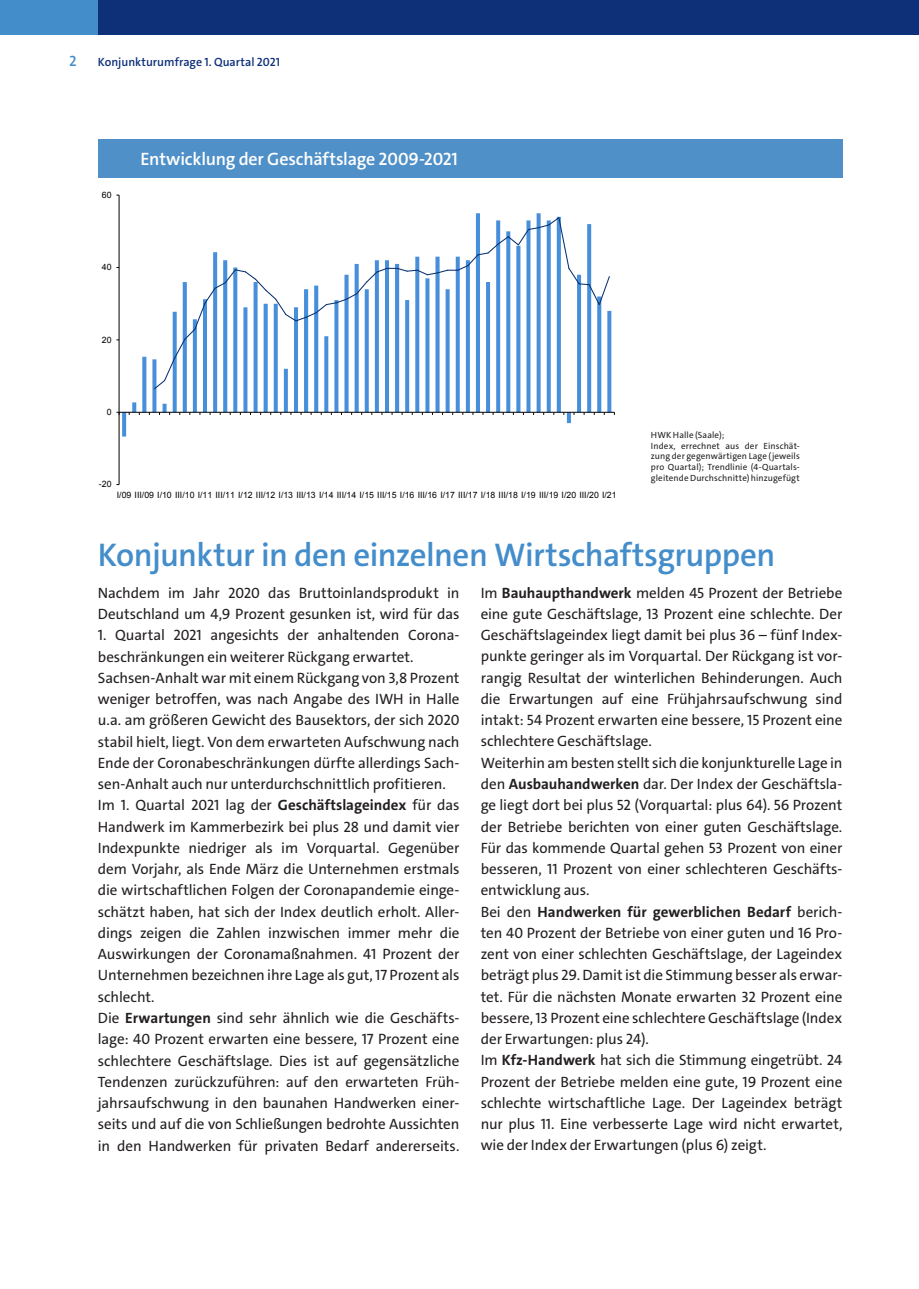
<style>
.page{position:relative;width:919px;height:1289px;background:#fff}
.page>*{position:absolute;margin:0;border:0;box-sizing:border-box;transform-origin:0 0}
.t1{font:600 33px "The Sans C4 s";letter-spacing:-.015em;color:#448dcb}
.t2{font:600 18px "The Sans C4 s";letter-spacing:-.01em;color:#fff}
.t3{font:15px/21.3px "The Sans C4 s";letter-spacing:-.005em;color:#231f20}
.t4{font:600 15px "The Sans C4 s";color:#448dcb}
.t5{font:600 12px "The Sans C4 s";color:#0d3079}
.t6{font:9px/10.6px "The Sans C4 s";letter-spacing:.01em;color:#231f20}
.t7{font:8.7px "Arial";color:#000}
.s1{font-weight:700}
</style>
<div class="page">
<div style="left:98px;top:0;width:820px;height:34px;background:#0d3079"></div>
<div style="left:0;top:0;width:98px;height:34px;background:#448dcb"></div>
<div style="left:98px;top:139px;width:744px;height:39px;background:#4f90c8"></div>
<svg style="left:122px;top:413px;width:4px;height:23px"></svg>
<svg style="left:132px;top:402px;width:4px;height:10px"></svg>
<svg style="left:142px;top:357px;width:4px;height:55px"></svg>
<svg style="left:152px;top:359px;width:4px;height:53px"></svg>
<svg style="left:173px;top:390px;width:4px;height:22px"></svg>
<svg style="left:183px;top:390px;width:4px;height:22px"></svg>
<svg style="left:193px;top:390px;width:4px;height:22px"></svg>
<hr style="left:203px;top:299px;width:4px;height:113px;background:#488fdb">
<svg style="left:213px;top:390px;width:4px;height:22px"></svg>
<svg style="left:223px;top:390px;width:4px;height:22px"></svg>
<svg style="left:233px;top:390px;width:4px;height:22px"></svg>
<svg style="left:243px;top:390px;width:4px;height:22px"></svg>
<svg style="left:253px;top:390px;width:4px;height:22px"></svg>
<div style="left:263px;top:304px;width:5px;height:108px;background:#488fdb"></div>
<svg style="left:274px;top:390px;width:4px;height:22px"></svg>
<svg style="left:284px;top:390px;width:4px;height:22px"></svg>
<hr style="left:294px;top:307px;width:4px;height:105px;background:#488fdb">
<hr style="left:304px;top:289px;width:4px;height:123px;background:#488fdb">
<svg style="left:314px;top:390px;width:4px;height:22px"></svg>
<svg style="left:324px;top:390px;width:4px;height:22px"></svg>
<svg style="left:334px;top:390px;width:4px;height:22px"></svg>
<svg style="left:344px;top:390px;width:4px;height:22px"></svg>
<svg style="left:354px;top:390px;width:4px;height:22px"></svg>
<svg style="left:365px;top:390px;width:4px;height:22px"></svg>
<svg style="left:375px;top:390px;width:4px;height:22px"></svg>
<hr style="left:385px;top:260px;width:4px;height:152px;background:#488fdb">
<hr style="left:395px;top:264px;width:4px;height:148px;background:#488fdb">
<svg style="left:405px;top:390px;width:4px;height:22px"></svg>
<svg style="left:415px;top:390px;width:4px;height:22px"></svg>
<svg style="left:425px;top:390px;width:4px;height:22px"></svg>
<svg style="left:435px;top:390px;width:4px;height:22px"></svg>
<svg style="left:445px;top:390px;width:4px;height:22px"></svg>
<svg style="left:455px;top:390px;width:4px;height:22px"></svg>
<svg style="left:466px;top:390px;width:4px;height:22px"></svg>
<hr style="left:476px;top:213px;width:4px;height:199px;background:#488fdb">
<hr style="left:486px;top:282px;width:4px;height:130px;background:#488fdb">
<svg style="left:496px;top:390px;width:4px;height:22px"></svg>
<svg style="left:506px;top:390px;width:4px;height:22px"></svg>
<svg style="left:516px;top:390px;width:4px;height:22px"></svg>
<svg style="left:526px;top:390px;width:4px;height:22px"></svg>
<svg style="left:536px;top:213px;width:4px;height:199px"></svg>
<svg style="left:546px;top:390px;width:4px;height:22px"></svg>
<div style="left:556px;top:217px;width:5px;height:195px;background:#488fdb"></div>
<hr style="left:567px;top:412px;width:4px;height:11px;background:#488fdb">
<hr style="left:577px;top:275px;width:4px;height:137px;background:#488fdb">
<svg style="left:587px;top:390px;width:4px;height:22px"></svg>
<svg style="left:597px;top:390px;width:4px;height:22px"></svg>
<hr style="left:607px;top:311px;width:4px;height:101px;background:#488fdb">
<hr style="left:119px;top:195px;width:1px;height:289px;background:#000">
<hr style="left:119px;top:412px;width:495px;height:1px;background:#000">
<svg style="left:159px;top:404px;width:11px;height:11px"></svg>
<svg style="left:153px;top:216px;width:457px;height:174px"></svg>
<p class="t4" style="left:69px;top:51px;width:9px">2</p>
<p class="t5" style="left:98px;top:54px;width:184px">Konjunkturumfrage 1. Quartal 2021</p>
<p class="t7" style="left:102px;top:189px;width:11px">60</p>
<p class="t7" style="left:102px;top:261px;width:11px">40</p>
<p class="t7" style="left:102px;top:334px;width:11px">20</p>
<p class="t7" style="left:107px;top:406px;width:6px">0</p>
<p class="t7" style="left:99px;top:478px;width:14px">-20</p>
<p class="t2" style="left:140px;top:147px;width:319px">Entwicklung der Geschäftslage 2009-2021</p>
<p class="t7" style="left:117px;top:489px;width:501px">I/09 III/09 I/10 III/10 I/11 III/11 I/12 III/12 I/13 III/13 I/14 III/14 I/15 III/15 I/16 III/16 I/17 III/17 I/18 III/18 I/19 III/19 I/20 III/20 I/21</p>
<p class="t6" style="left:651px;top:430px;width:150px">HWK Halle (Saale);<br>Index, errechnet aus der Einschät&shy;zung der gegenwärtigen Lage (jeweils pro Quartal); Trendlinie (4-Quartals&shy;gleitende Durchschnitte) hinzugefügt</p>
<h1 class="t1" style="left:98px;top:533px;width:679px">Konjunktur in den einzelnen Wirtschaftsgruppen</h1>
<p class="t3" style="left:98px;top:582px;width:363px">Nachdem im Jahr 2020 das Bruttoinlandsprodukt in<br>Deutschland um 4,9 Prozent gesunken ist, wird für das</p>
<p class="t3" style="left:98px;top:624px;width:363px">1. Quartal 2021 angesichts der anhaltenden Corona&shy;beschränkungen ein weiterer Rückgang erwartet.<br>Sachsen-Anhalt war mit einem Rückgang von 3,8 Prozent weniger betroffen, was nach Angabe des IWH in Halle u.a. am größeren Gewicht des Bausektors, der sich 2020 stabil hielt, liegt. Von dem erwarteten Aufschwung nach Ende der Coronabeschränkungen dürfte allerdings Sach&shy;sen-Anhalt auch nur unterdurchschnittlich profitieren.<br>Im 1. Quartal 2021 lag der <span class="s1">Geschäftslageindex</span> für das Handwerk im Kammerbezirk bei plus 28 und damit vier Indexpunkte niedriger als im Vorquartal. Gegenüber dem Vorjahr, als Ende März die Unternehmen erstmals die wirtschaftlichen Folgen der Coronapandemie einge&shy;schätzt haben, hat sich der Index deutlich erholt. Aller&shy;dings zeigen die Zahlen inzwischen immer mehr die Auswirkungen der Coronamaßnahmen. 41 Prozent der Unternehmen bezeichnen ihre Lage als gut, 17 Prozent als schlecht.<br>Die <span class="s1">Erwartungen</span> sind sehr ähnlich wie die Geschäfts&shy;lage: 40 Prozent erwarten eine bessere, 17 Prozent eine schlechtere Geschäftslage. Dies ist auf gegensätzliche Tendenzen zurückzuführen: auf den erwarteten Früh&shy;jahrsaufschwung in den baunahen Handwerken einer&shy;seits und auf die von Schließungen bedrohte Aussichten in den Handwerken für privaten Bedarf andererseits.</p>
<p class="t3" style="left:480px;top:582px;width:363px">Im <span class="s1">Bauhaupthandwerk</span> melden 45 Prozent der Betriebe eine gute Geschäftslage, 13 Prozent eine schlechte. Der Geschäftslageindex liegt damit bei plus 36 – fünf Index&shy;punkte geringer als im Vorquartal. Der Rückgang ist vor&shy;rangig Resultat der winterlichen Behinderungen. Auch die Erwartungen auf eine Frühjahrsaufschwung sind intakt: 54 Prozent erwarten eine bessere, 15 Prozent eine schlechtere Geschäftslage.<br>Weiterhin am besten stellt sich die konjunkturelle Lage in den <span class="s1">Ausbauhandwerken</span> dar. Der Index der Geschäftsla&shy;ge liegt dort bei plus 52 (Vorquartal: plus 64). 56 Prozent der Betriebe berichten von einer guten Geschäftslage.<br>Für das kommende Quartal gehen 53 Prozent von einer besseren, 11 Prozent von einer schlechteren Geschäfts&shy;entwicklung aus.<br>Bei den <span class="s1">Handwerken für gewerblichen Bedarf</span> berich&shy;ten 40 Prozent der Betriebe von einer guten und 16 Pro&shy;zent von einer schlechten Geschäftslage, der Lageindex beträgt plus 29. Damit ist die Stimmung besser als erwar&shy;tet. Für die nächsten Monate erwarten 32 Prozent eine bessere, 13 Prozent eine schlechtere Geschäftslage (Index der Erwartungen: plus 24).<br>Im <span class="s1">Kfz-Handwerk</span> hat sich die Stimmung eingetrübt. 24<br>Prozent der Betriebe melden eine gute, 19 Prozent eine schlechte wirtschaftliche Lage. Der Lageindex beträgt nur plus 11. Eine verbesserte Lage wird nicht erwartet, wie der Index der Erwartungen (plus 6) zeigt.</p>
</div>
